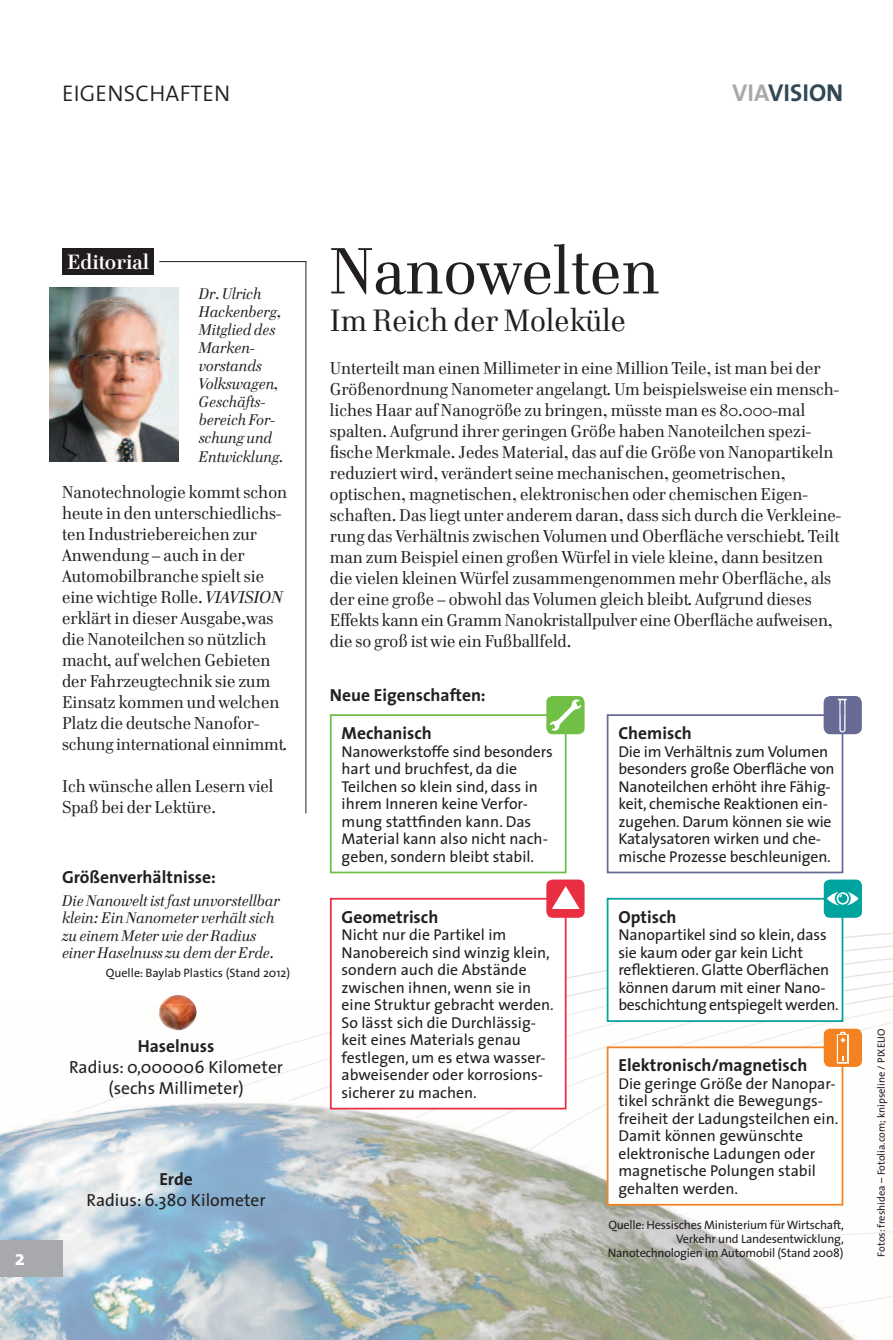
<style>
.page{position:relative;width:893px;height:1340px;background:#fff}
.page>*{position:absolute;margin:0;border:0;box-sizing:border-box;transform-origin:0 0}
.t1{font:66.5px "Cellini";color:#231f20}
.t2{font:31.5px "Cellini";color:#231f20}
.t3{font:700 24.5px "The Sans";color:#324856}
.t4{font:300 22.75px "The Sans";letter-spacing:.01em;color:#231f20}
.t5{font:700 21px "Cellini";color:#fff}
.t6{font:700 21px "The Sans";color:#fff}
.t7{font:17.5px/21px "Cellini";color:#231f20}
.t8{font:700 17.5px/37.8px "The Sans";color:#231f20}
.t9{font:17.5px/21px "The Sans";color:#231f20;text-align:center}
.t10{font:15.75px/17.5px "The Sans";color:#231f20}
.t11{font:italic 15.75px/18px "Cellini";color:#231f20}
.t12{font:12.25px/14px "The Sans";letter-spacing:-.015em;color:#231f20;text-align:right}
.t13{font:10.5px "The Sans";color:#231f20}
.s1{color:#a8a9ad}
.s2{font-style:italic}
</style>
<div class="page">
<img style="left:50px;top:288px;width:129px;height:173px">
<hr style="left:159px;top:261px;width:147px;height:1px;background:#231f20">
<hr style="left:305px;top:261px;width:1px;height:552px;background:#231f20">
<div style="left:62px;top:248px;width:92px;height:26px;background:#211d1e"></div>
<img style="left:116px;top:1004px;width:214px;height:94px">
<img style="left:0;top:1098px;width:439px;height:241px">
<div style="left:0;top:1240px;width:62px;height:36px;background:#a8a9ad"></div>
<div style="left:330px;top:714px;width:237px;height:159px;border:2px solid #71bf44"></div>
<div style="left:331px;top:898px;width:235px;height:210px;background:#fff"></div>
<div style="left:330px;top:897px;width:237px;height:212px;border:2px solid #e92e41"></div>
<div style="left:607px;top:897px;width:236px;height:124px;border:2px solid #00a49f"></div>
<div style="left:607px;top:714px;width:236px;height:159px;border:2px solid #676a95"></div>
<img style="left:161px;top:995px;width:33px;height:9px">
<img style="left:159px;top:1004px;width:38px;height:26px">
<div style="left:546px;top:696px;width:39px;height:38px;background:#71bf44;border-radius:6px"></div>
<svg style="left:550px;top:699px;width:31px;height:32px"></svg>
<div style="left:546px;top:879px;width:39px;height:38px;background:#e92e41;border-radius:6px"></div>
<svg style="left:552px;top:886px;width:28px;height:23px"></svg>
<svg style="left:439px;top:925px;width:454px;height:414px"></svg>
<div style="left:824px;top:879px;width:38px;height:38px;background:#00a49f;border-radius:6px"></div>
<svg style="left:827px;top:892px;width:31px;height:13px"></svg>
<div style="left:824px;top:696px;width:38px;height:38px;background:#676a95;border-radius:7px"></div>
<svg style="left:838px;top:698px;width:9px;height:34px"></svg>
<hr style="left:841px;top:704px;width:3px;height:25px;background:#676a95">
<h3 class="t4" style="left:62px;top:85px;width:170px">EIGENSCHAFTEN</h3>
<h3 class="t3" style="left:732px;top:80px;width:113px"><span class="s1">VIA</span>VISION</h3>
<p class="t6" style="left:15px;top:1247px;width:12px">2</p>
<p class="t5" style="left:67px;top:252px;width:83px">Editorial</p>
<p class="t11" style="left:199px;top:285px;width:86px">Dr. Ulrich<br>Hackenberg,<br>Mitglied des<br>Marken&shy;vorstands<br>Volkswagen,<br>Geschäfts&shy;bereich For&shy;schung und<br>Entwicklung.</p>
<p class="t7" style="left:62px;top:482px;width:227px">Nanotechnologie kommt schon heute in den unterschiedlichs&shy;ten Industrie bereichen zur<br>Anwendung – auch in der<br>Automobilbranche spielt sie eine wichtige Rolle. <span class="s2">VIAVISION </span>erklärt in dieser Ausgabe,was die Nanoteilchen so nützlich macht, auf welchen Gebieten der Fahrzeugtechnik sie zum<br>Einsatz kommen und welchen<br>Platz die deutsche Nano for&shy;schung international einnimmt.</p>
<p class="t7" style="left:62px;top:776px;width:213px">Ich wünsche allen Lesern viel<br>Spaß bei der Lektüre.</p>
<p class="t8" style="left:62px;top:859px;width:156px">Größenverhältnisse:</p>
<p class="t11" style="left:62px;top:892px;width:219px;line-height:17.5px">Die Nanowelt ist fast unvorstellbar klein: Ein Nanometer verhält sich zu einem Meter wie der Radius einer Haselnuss zu dem der Erde.</p>
<p class="t12" style="left:106px;top:967px;width:186px">Quelle: Baylab Plastics (Stand 2012)</p>
<p class="t8" style="left:138px;top:1028px;width:78px">Haselnuss</p>
<p class="t9" style="left:69px;top:1058px;width:215px">Radius: 0,000006 Kilometer (sechs Millimeter)</p>
<p class="t8" style="left:159px;top:1160px;width:35px">Erde</p>
<p class="t9" style="left:87px;top:1191px;width:181px">Radius: 6.380 Kilometer</p>
<h1 class="t1" style="left:330px;top:238px;width:331px">Nanowelten</h1>
<h2 class="t2" style="left:330px;top:305px;width:297px">Im Reich der Moleküle</h2>
<p class="t7" style="left:330px;top:358px;width:513px">Unterteilt man einen Millimeter in eine Million Teile, ist man bei der Größenordnung Nanometer angelangt. Um beispielsweise ein mensch&shy;liches Haar auf Nanogröße zu bringen, müsste man es 80.000-mal spalten. Aufgrund ihrer geringen Größe haben Nanoteilchen spezi&shy;fische Merkmale. Jedes Material, das auf die Größe von Nanopartikeln reduziert wird, verändert seine mecha nischen, geometrischen, optischen, magnetischen, elektronischen oder chemischen Eigen&shy;schaften. Das liegt unter anderem daran, dass sich durch die Verkleine&shy;rung das Verhältnis zwischen Volumen und Oberfläche verschiebt. Teilt man zum Beispiel einen großen Würfel in viele kleine, dann besitzen die vielen kleinen Würfel zusammengenommen mehr Oberfläche, als der eine große – obwohl das Volumen gleich bleibt. Aufgrund dieses Effekts kann ein Gramm Nanokristallpulver eine Oberfläche aufweisen, die so groß ist wie ein Fußballfeld.</p>
<p class="t8" style="left:342px;top:677px;width:146px;text-indent:-12px">Neue Eigenschaften:<br>Mechanisch</p>
<p class="t10" style="left:342px;top:744px;width:213px">Nanowerkstoffe sind besonders hart und bruch fest, da die<br>Teilchen so klein sind, dass in ihrem Inneren keine Verfor&shy;mung stattfinden kann. Das<br>Material kann also nicht nach&shy;geben, sondern bleibt stabil.</p>
<p class="t8" style="left:342px;top:898px;width:98px">Geometrisch</p>
<p class="t10" style="left:342px;top:927px;width:214px">Nicht nur die Partikel im<br>Nanobereich sind winzig klein, sondern auch die Abstände zwischen ihnen, wenn sie in eine Struktur gebracht werden.<br>So lässt sich die Durchlässig&shy;keit eines Materials genau festlegen, um es etwa wasser&shy;abweisender oder korrosions&shy;sicherer zu machen.</p>
<p class="t8" style="left:618px;top:715px;width:75px">Chemisch</p>
<p class="t10" style="left:618px;top:744px;width:218px">Die im Verhältnis zum Volumen besonders große Oberfläche von<br>Nanoteilchen erhöht ihre Fähig&shy;keit, chemische Reaktionen ein&shy;zugehen. Darum können sie wie<br>Katalysatoren wirken und che&shy;mische Prozesse beschleunigen.</p>
<p class="t8" style="left:618px;top:898px;width:60px">Optisch</p>
<p class="t10" style="left:618px;top:927px;width:222px">Nanopartikel sind so klein, dass sie kaum oder gar kein Licht reflektieren. Glatte Oberflächen können darum mit einer Nano&shy;beschichtung entspiegelt werden.</p>
<p class="t8" style="left:618px;top:1047px;width:190px">Elektronisch/magnetisch</p>
<p class="t10" style="left:618px;top:1076px;width:221px">Die geringe Größe der Nanopar&shy;tikel schränkt die Bewegungs&shy;freiheit der Ladungsteilchen ein.<br>Damit können gewünschte elektronische Ladungen oder magnetische Polungen stabil gehalten werden.</p>
<p class="t12" style="left:608px;top:1218px;width:238px">Quelle: Hessisches Ministerium für Wirtschaft,<br>Verkehr und Landesentwicklung,<br>Nanotechnologien im Automobil (Stand 2008)</p>
<p class="t13" style="left:877px;top:1256px;width:230px;rotate:-90deg">Fotos: freshidea – Fotolia.com; knipseline / PIXELIO</p>
</div>
